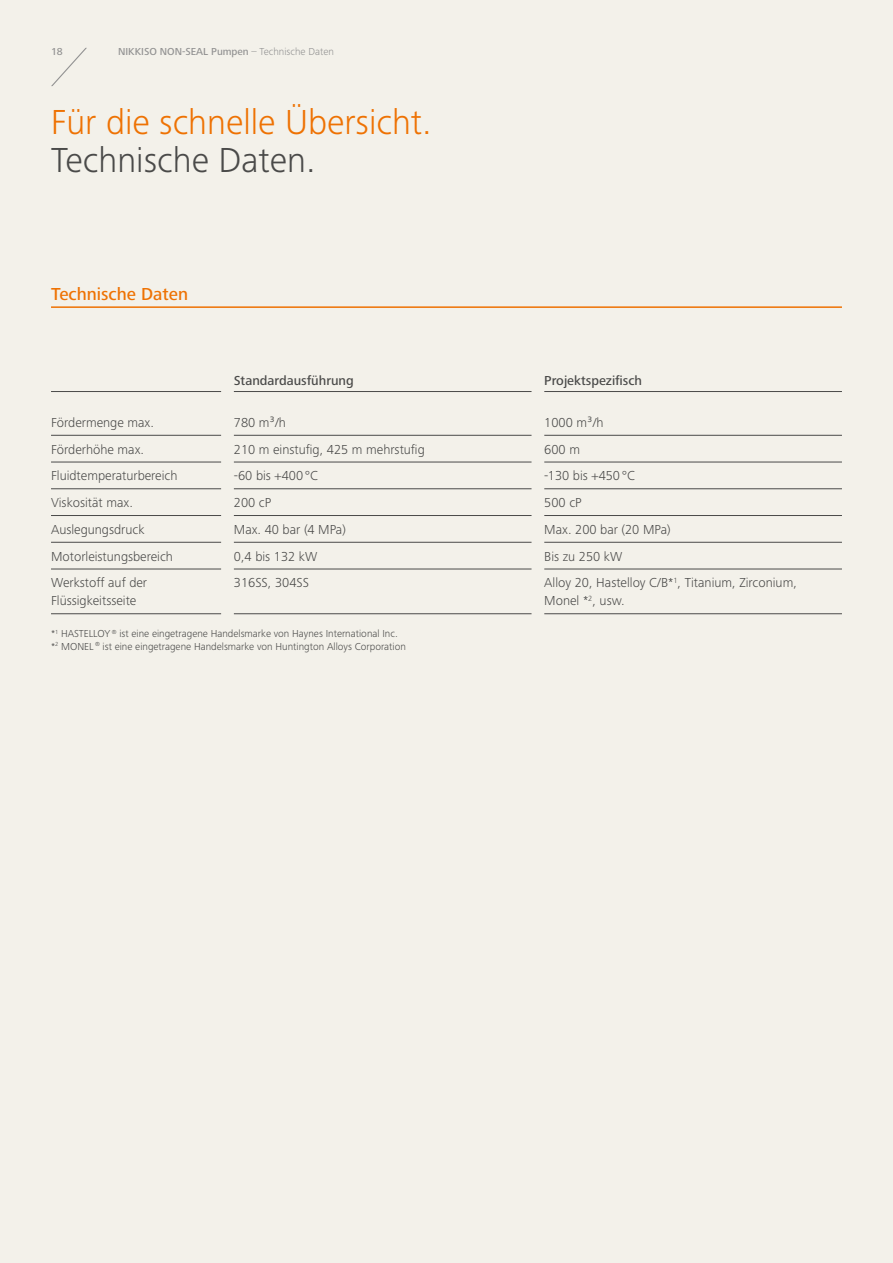
<style>
.page{position:relative;width:893px;height:1263px;background:#f3f1ea}
.page>*{position:absolute;margin:0;border:0;box-sizing:border-box;transform-origin:0 0}
.t1{font:300 36px "Frutiger Next LTW1 G";color:#ee7203}
.t2{font:300 36px "Frutiger Next LTW1 G";color:#4a4a49}
.t3{font:500 18px "Frutiger Next LTW1 G";color:#ee7203}
.t4{font:300 13.5px/18px "Frutiger Next LTW1 G";color:#4a4a49}
.t5{font:500 13.5px "Frutiger Next LTW1 G";color:#4a4a49}
.t6{font:300 10.5px/12.6px "Frutiger Next LTW1 G";color:#4a4a49}
.t7{font:500 10.5px "Frutiger Next LTW1 G";color:#929292}
.s1{font-weight:300}
</style>
<div class="page">
<hr style="left:892px;top:0;width:1px;height:1263px;background:#ecebe1">
<hr style="left:51px;top:306px;width:791px;height:2px;background:#ee7203">
<hr style="left:51px;top:435px;width:170px;height:1px;background:#4a4a49">
<hr style="left:51px;top:462px;width:170px;height:1px;background:#4a4a49">
<hr style="left:51px;top:488px;width:170px;height:1px;background:#4a4a49">
<hr style="left:51px;top:515px;width:170px;height:1px;background:#4a4a49">
<hr style="left:51px;top:542px;width:170px;height:1px;background:#4a4a49">
<hr style="left:51px;top:569px;width:170px;height:1px;background:#4a4a49">
<hr style="left:51px;top:613px;width:170px;height:1px;background:#4a4a49">
<hr style="left:234px;top:435px;width:297px;height:1px;background:#4a4a49">
<hr style="left:544px;top:435px;width:298px;height:1px;background:#4a4a49">
<hr style="left:234px;top:462px;width:297px;height:1px;background:#4a4a49">
<hr style="left:544px;top:462px;width:298px;height:1px;background:#4a4a49">
<hr style="left:234px;top:488px;width:297px;height:1px;background:#4a4a49">
<hr style="left:544px;top:488px;width:298px;height:1px;background:#4a4a49">
<hr style="left:234px;top:515px;width:297px;height:1px;background:#4a4a49">
<hr style="left:544px;top:515px;width:298px;height:1px;background:#4a4a49">
<hr style="left:234px;top:542px;width:297px;height:1px;background:#4a4a49">
<hr style="left:544px;top:542px;width:298px;height:1px;background:#4a4a49">
<hr style="left:234px;top:569px;width:297px;height:1px;background:#4a4a49">
<hr style="left:544px;top:569px;width:298px;height:1px;background:#4a4a49">
<hr style="left:234px;top:613px;width:297px;height:1px;background:#4a4a49">
<hr style="left:544px;top:613px;width:298px;height:1px;background:#4a4a49">
<hr style="left:51px;top:391px;width:170px;height:1px;background:#4a4a49">
<hr style="left:234px;top:391px;width:297px;height:1px;background:#4a4a49">
<hr style="left:544px;top:391px;width:298px;height:1px;background:#4a4a49">
<svg style="left:51px;top:47px;width:36px;height:40px"></svg>
<p class="t7" style="left:51px;top:46px;width:13px">18</p>
<p class="t7" style="left:118px;top:46px;width:217px">NIKKISO NON-SEAL Pumpen <span class="s1">– Technische Daten</span></p>
<h1 class="t1" style="left:51px;top:101px;width:383px">Für die schnelle Übersicht.</h1>
<h1 class="t2" style="left:51px;top:140px;width:266px">Technische Daten.</h1>
<h2 class="t3" style="left:51px;top:284px;width:139px">Technische Daten</h2>
<p class="t5" style="left:234px;top:373px;width:121px">Standardausführung</p>
<p class="t5" style="left:544px;top:373px;width:99px">Projektspezifisch</p>
<p class="t4" style="left:51px;top:413px;width:104px">Fördermenge max.</p>
<p class="t4" style="left:234px;top:413px;width:54px">780 m³/h</p>
<p class="t4" style="left:544px;top:413px;width:61px">1000 m³/h</p>
<p class="t4" style="left:51px;top:440px;width:95px">Förderhöhe max.</p>
<p class="t4" style="left:234px;top:440px;width:192px">210 m einstufig, 425 m mehrstufig</p>
<p class="t4" style="left:544px;top:440px;width:37px">600 m</p>
<p class="t4" style="left:51px;top:467px;width:128px">Fluidtemperaturbereich</p>
<p class="t4" style="left:234px;top:467px;width:86px">-60 bis +400°C</p>
<p class="t4" style="left:544px;top:467px;width:92px">-130 bis +450°C</p>
<p class="t4" style="left:51px;top:493px;width:83px">Viskosität max.</p>
<p class="t4" style="left:234px;top:493px;width:39px">200 cP</p>
<p class="t4" style="left:544px;top:493px;width:39px">500 cP</p>
<p class="t4" style="left:51px;top:520px;width:95px">Auslegungsdruck</p>
<p class="t4" style="left:234px;top:520px;width:114px">Max. 40 bar (4 MPa)</p>
<p class="t4" style="left:544px;top:520px;width:128px">Max. 200 bar (20 MPa)</p>
<p class="t4" style="left:51px;top:547px;width:124px">Motorleistungsbereich</p>
<p class="t4" style="left:234px;top:547px;width:85px">0,4 bis 132 kW</p>
<p class="t4" style="left:544px;top:547px;width:80px">Bis zu 250 kW</p>
<p class="t4" style="left:51px;top:574px;width:98px">Werkstoff auf der<br>Flüssigkeitsseite</p>
<p class="t4" style="left:234px;top:574px;width:77px">316SS, 304SS</p>
<p class="t4" style="left:544px;top:574px;width:254px">Alloy 20, Hastelloy C/B*<sup>1</sup>, Titanium, Zirconium,<br>Monel *<sup>2</sup>, usw.</p>
<p class="t6" style="left:51px;top:627px;width:356px">*<sup>1</sup> HASTELLOY <sup>®</sup> ist eine eingetragene Handelsmarke von Haynes International Inc. *<sup>2</sup> MONEL <sup>®</sup> ist eine eingetragene Handelsmarke von Huntington Alloys Corporation</p>
</div>
